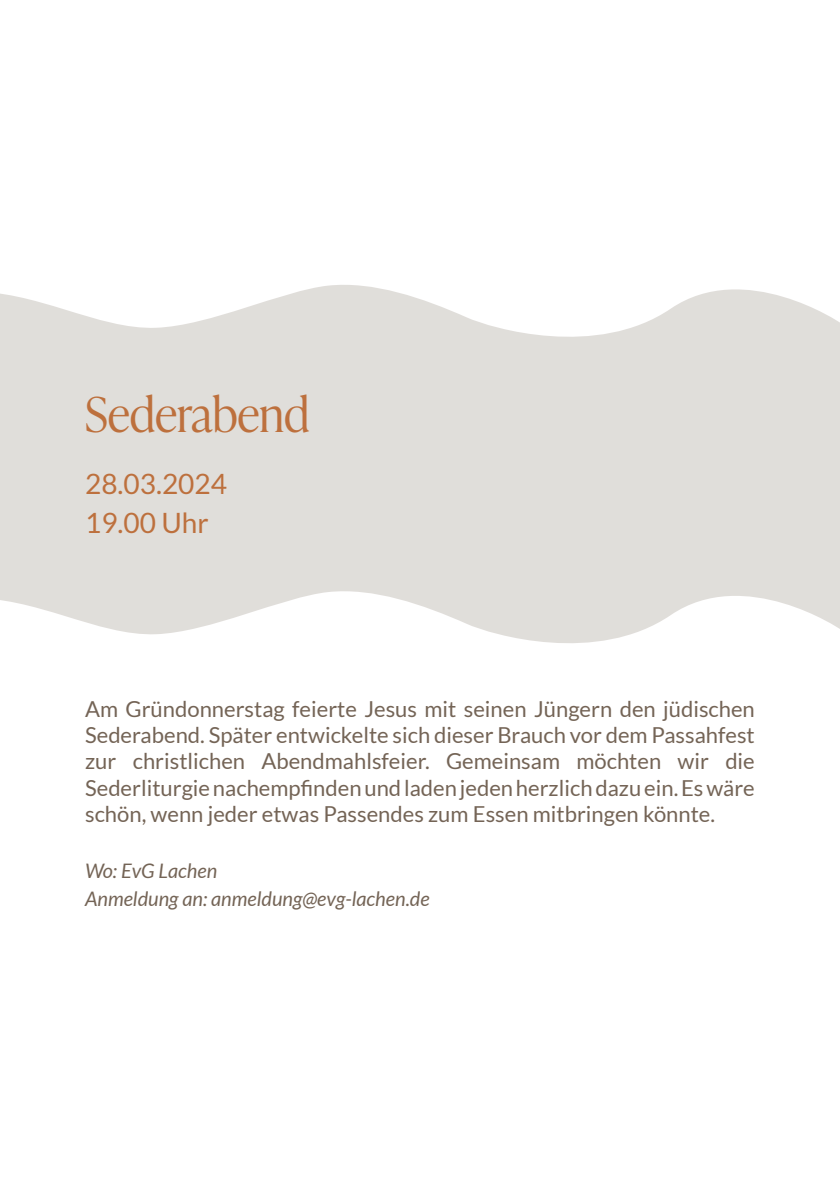
<style>
.page{position:relative;width:840px;height:1191px;background:#fff}
.page>*{position:absolute;margin:0;border:0;box-sizing:border-box;transform-origin:0 0}
.t1{font:300 48px "Ivy Presto Headline";color:#bd703d}
.t2{font:28px/38.6px "Lato";color:#bd703d}
.t3{font:22px/26.4px "Lato";color:#746456;text-align:justify}
.t4{font:italic 20px/28px "Lato";color:#746456}
</style>
<div class="page">
<svg style="left:0;top:285px;width:839px;height:358px;background:#e4e2df"></svg>
<h1 class="t1" style="left:85px;top:380px;width:226px">Sederabend</h1>
<p class="t2" style="left:85px;top:465px;width:143px">28.03.2024<br>19.00 Uhr</p>
<p class="t3" style="left:85px;top:695px;width:670px">Am Gründonnerstag feierte Jesus mit seinen Jüngern den jüdischen Sederabend. Später entwickelte sich dieser Brauch vor dem Passahfest zur christlichen Abendmahlsfeier. Gemeinsam möchten wir die Sederliturgie nachempfinden und laden jeden herzlich dazu ein. Es wäre schön, wenn jeder etwas Passendes zum Essen mitbringen könnte.</p>
<p class="t4" style="left:85px;top:857px;width:346px">Wo: EvG Lachen<br>Anmeldung an: anmeldung@evg-lachen.de</p>
</div>
